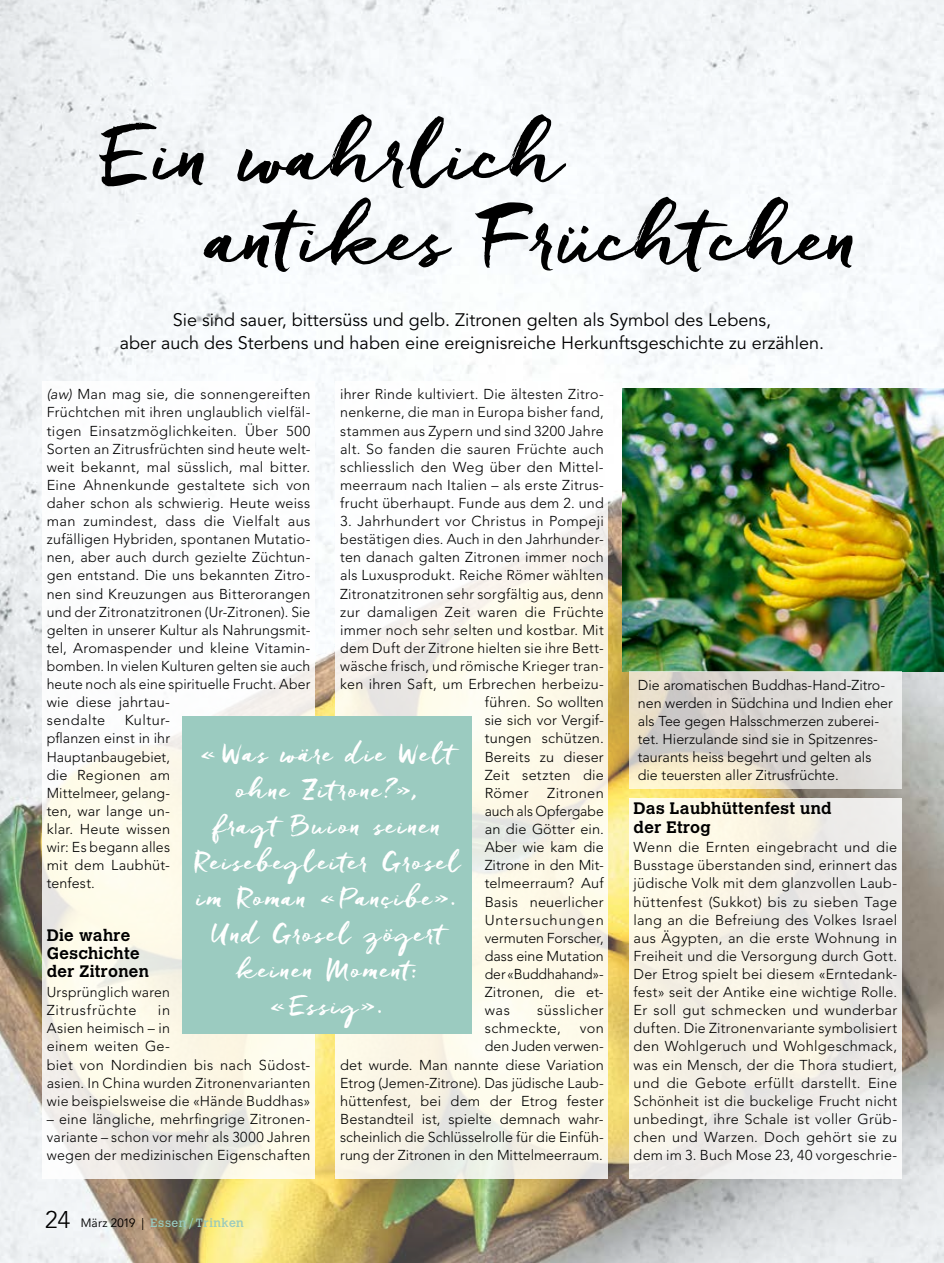
<style>
.page{position:relative;width:944px;height:1263px;background:#fff}
.page>*{position:absolute;margin:0;border:0;box-sizing:border-box;transform-origin:0 0}
.t1{font:82.5px/82.5px "Freeland";color:#000}
.t2{font:27px/36px "Freeland";letter-spacing:.07em;color:#fff;text-align:center}
.t3{font:18px/22.5px "Avenir LT Std";color:#000;text-align:center}
.t4{font:700 16.5px/18.1px "Calvert MT Std";letter-spacing:.02em;color:#000}
.t5{font:300 14.25px/18.1px "Avenir LT Std";letter-spacing:.015em;color:#000;text-align:justify}
.t6{font:300 14.25px/18.1px "Avenir LT Std";letter-spacing:.035em;color:#000}
.t7{font:300 14.25px "Avenir LT Std";letter-spacing:-.005em;color:#000}
.t8{font:12px "Calvert MT Std";letter-spacing:.045em;color:#9bcbc0}
.s1{font-style:italic}
.s2{font-family:"Avenir LT Std";font-weight:300;font-size:24px;color:#000}
.s3{font-family:"Avenir LT Std";font-weight:300;color:#000}
</style>
<div class="page">
<img style="left:0;top:0;width:944px;height:1263px">
<svg style="left:43px;top:381px;width:272px;height:797px"></svg>
<svg style="left:336px;top:381px;width:272px;height:797px;fill:#fefbeb"></svg>
<svg style="left:629px;top:798px;width:272px;height:380px;background:#f3f0e7"></svg>
<div style="left:183px;top:716px;width:289px;height:317px;background:#9bcbc0"></div>
<img style="left:622px;top:388px;width:322px;height:283px">
<svg style="left:629px;top:671px;width:272px;height:118px;background:#e0dbd3"></svg>
<h1 class="t1" style="left:209px;top:108px;width:652px;text-indent:-108px">Ein wahrlich<br>antikes Früchtchen</h1>
<p class="t3" style="left:120px;top:309px;width:706px">Sie sind sauer, bittersüss und gelb. Zitronen gelten als Symbol des Lebens,<br>aber auch des Sterbens und haben eine ereignisreiche Herkunftsgeschichte zu erzählen.</p>
<p class="t5" style="left:47px;top:385px;width:265px;text-align:left"><span class="s1">(aw)</span> Man mag sie, die sonnengereiften Früchtchen mit ihren unglaublich vielfäl&shy;tigen Einsatzmöglichkeiten. Über 500<br>Sorten an Zitrusfrüchten sind heute welt&shy;weit bekannt, mal süsslich, mal bitter.<br>Eine Ahnenkunde gestaltete sich von daher schon als schwierig. Heute weiss man zumindest, dass die Vielfalt aus zufälligen Hybriden, spontanen Mutatio&shy;nen, aber auch durch gezielte Züchtun&shy;gen entstand. Die uns bekannten Zitro&shy;nen sind Kreuzungen aus Bitterorangen und der Zitronatzitronen (Ur-Zitronen). Sie gelten in unserer Kultur als Nahrungsmit&shy;tel, Aromaspender und kleine Vitamin&shy;bomben. In vielen Kulturen gelten sie auch heute noch als eine spirituelle Frucht. Aber wie diese jahrtau-<br>sendalte</p>
<p class="t5" style="left:340px;top:385px;width:265px">ihrer Rinde kultiviert. Die ältesten Zitro&shy;nenkerne, die man in Europa bisher fand, stammen aus Zypern und sind 3200 Jahre alt. So fanden die sauren Früchte auch schliesslich den Weg über den Mittel&shy;meerraum nach Italien – als erste Zitrus&shy;frucht überhaupt. Funde aus dem 2. und</p>
<p class="t5" style="left:340px;top:512px;width:265px">3. Jahrhundert vor Christus in Pompeji</p>
<p class="t5" style="left:340px;top:530px;width:265px">bestätigen dies. Auch in den Jahrhunder-</p>
<p class="t5" style="left:340px;top:548px;width:265px">ten danach galten Zitronen immer noch</p>
<p class="t5" style="left:340px;top:566px;width:265px">als Luxusprodukt. Reiche Römer wählten</p>
<p class="t5" style="left:340px;top:585px;width:265px">Zitronatzitronen sehr sorgfältig aus, denn</p>
<p class="t5" style="left:340px;top:603px;width:265px">zur damaligen Zeit waren die Früchte</p>
<p class="t5" style="left:340px;top:621px;width:265px">immer noch sehr selten und kostbar. Mit</p>
<p class="t5" style="left:340px;top:639px;width:265px">dem Duft der Zitrone hielten sie ihre Bett-</p>
<p class="t5" style="left:340px;top:657px;width:265px">wäsche frisch, und römische Krieger tran-</p>
<p class="t5" style="left:340px;top:675px;width:265px">ken ihren Saft, um Erbrechen herbeizu-</p>
<p class="t5" style="left:485px;top:693px;width:121px">führen. So wollten</p>
<p class="t7" style="left:485px;top:712px;width:121px">sie sich vor Vergif-</p>
<p class="t5" style="left:485px;top:729px;width:121px">tungen schützen.</p>
<p class="t5" style="left:485px;top:748px;width:121px">Bereits zu dieser</p>
<p class="t5" style="left:485px;top:766px;width:121px">Zeit setzten die</p>
<p class="t5" style="left:485px;top:784px;width:45px">Römer</p>
<p class="t5" style="left:47px;top:711px;width:125px;text-indent:78px">Kultur&shy;pflanzen einst in ihr Hauptanbaugebiet, die Regionen am Mittelmeer, gelang&shy;ten, war lange un&shy;klar. Heute wissen wir: Es begann alles mit dem Laubhüt&shy;tenfest.</p>
<h2 class="t2" style="left:194px;top:734px;width:269px">«Was wäre die Welt ohne Zitrone?»,<br>fragt Buion seinen<br>Reisebegleiter Grosel im Roman «Pançibe».<br>Und Grosel zögert keinen Moment: «Essig».</h2>
<p class="t5" style="left:485px;top:784px;width:121px;text-indent:62px">Zitronen auch als Opfergabe an die Götter ein.<br>Aber wie kam die Zitrone in den Mit&shy;telmeerraum? Auf Basis neuerlicher Untersuchungen vermuten Forscher, dass eine Mutation der «Buddhahand»- Zitronen, die et&shy;was</p>
<p class="t4" style="left:47px;top:926px;width:104px">Die wahre<br>Geschichte der Zitronen</p>
<p class="t5" style="left:47px;top:983px;width:125px">Ursprünglich waren<br>Zitrusfrüchte</p>
<p class="t6" style="left:485px;top:1001px;width:121px;text-indent:52px">süsslicher schmeckte,</p>
<p class="t5" style="left:47px;top:1001px;width:265px;text-align:left;text-indent:111px">in<br>Asien heimisch – in<br>einem weiten Ge-<br>biet von Nordindien bis nach Südost&shy;asien. In China wurden Zitronenvarianten wie beispielsweise die «Hände Buddhas»</p>
<p class="t5" style="left:47px;top:1110px;width:265px">– eine längliche, mehrfingrige Zitronen&shy;variante – schon vor mehr als 3000 Jahren wegen der medizinischen Eigenschaften</p>
<p class="t5" style="left:340px;top:1019px;width:265px;text-align:right">von<br>den Juden verwen-<br>det wurde. Man nannte diese Variation Etrog (Jemen-Zitrone). Das jüdische Laub&shy;hüttenfest, bei dem der Etrog fester Bestandteil ist, spielte demnach wahr&shy;scheinlich die Schlüsselrolle für die Einfüh&shy;rung der Zitronen in den Mittelmeerraum.</p>
<p class="t8" style="left:45px;top:1216px;width:200px"><span class="s2">24</span> <span class="s3">März 2019 |</span> Essen / Trinken</p>
<p class="t5" style="left:638px;top:676px;width:257px;text-align:left">Die aromatischen Buddhas-Hand-Zitro&shy;nen werden in Südchina und Indien eher als Tee gegen Halsschmerzen zuberei&shy;tet. Hierzulande sind sie in Spitzenres&shy;taurants heiss begehrt und gelten als die teuersten aller Zitrusfrüchte.</p>
<p class="t4" style="left:634px;top:799px;width:200px">Das Laubhüttenfest und der Etrog</p>
<p class="t5" style="left:634px;top:838px;width:265px">Wenn die Ernten eingebracht und die Busstage überstanden sind, erinnert das jüdische Volk mit dem glanzvollen Laub&shy;hüttenfest (Sukkot) bis zu sieben Tage lang an die Befreiung des Volkes Israel aus Ägypten, an die erste Wohnung in Freiheit und die Versorgung durch Gott.<br>Der Etrog spielt bei diesem «Erntedank&shy;fest» seit der Antike eine wichtige Rolle.<br>Er soll gut schmecken und wunderbar duften. Die Zitronenvariante symbolisiert den Wohlgeruch und Wohlgeschmack, was ein Mensch, der die Thora studiert, und die Gebote erfüllt darstellt. Eine Schönheit ist die buckelige Frucht nicht unbedingt, ihre Schale ist voller Grüb&shy;chen und Warzen. Doch gehört sie zu dem im 3. Buch Mose 23, 40 vorgeschrie-</p>
</div>
